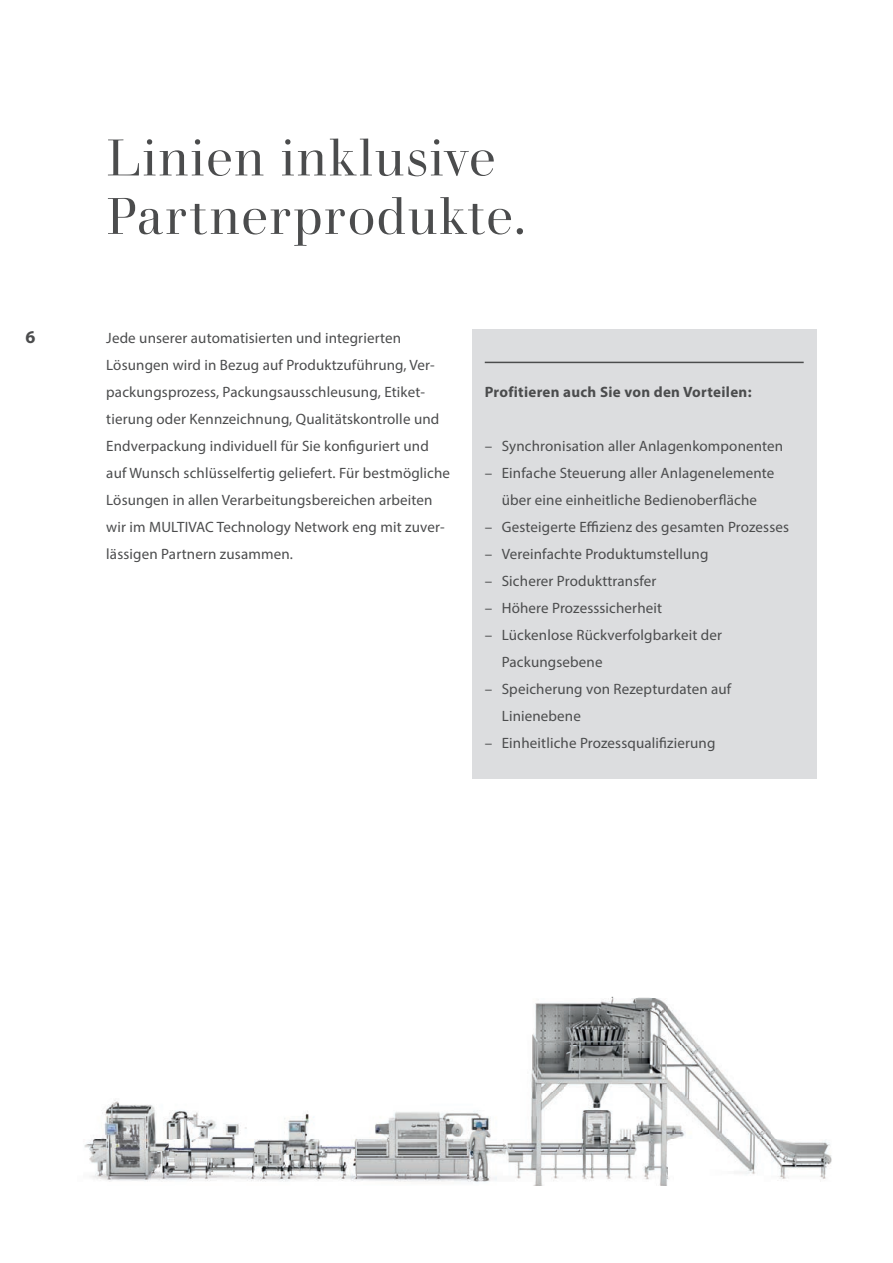
<style>
.page{position:relative;width:893px;height:1263px;background:#fff}
.page>*{position:absolute;margin:0;border:0;box-sizing:border-box;transform-origin:0 0}
.t1{font:51px/58.5px "Walbaum Display";letter-spacing:.05em;color:#4b4c4d}
.t2{font:700 18px "Myriad Pro";color:#4b4c4d}
.t3{font:15px/27px "Myriad Pro";letter-spacing:.01em;color:#4b4c4d}
.t4{font:700 15px "Myriad Pro";letter-spacing:.02em;color:#4b4c4d}
</style>
<div class="page">
<img style="left:84px;top:996px;width:748px;height:190px">
<div style="left:472px;top:329px;width:344px;height:450px;background:#dcdddf"></div>
<hr style="left:485px;top:362px;width:319px;height:1px;background:#4b4c4d">
<p class="t2" style="left:26px;top:325px;width:11px">6</p>
<h1 class="t1" style="left:106px;top:129px;width:421px">Linien inklusive<br>Partnerprodukte.</h1>
<p class="t3" style="left:106px;top:324px;width:345px">Jede unserer automatisierten und integrierten Lösungen wird in Bezug auf Produktzuführung, Ver&shy;packungsprozess, Packungsausschleusung, Etiket&shy;tierung oder Kennzeichnung, Qualitätskontrolle und Endverpackung individuell für Sie konfiguriert und auf Wunsch schlüsselfertig geliefert. Für bestmögliche Lösungen in allen Verarbeitungsbereichen arbeiten wir im MULTIVAC Technology Network eng mit zuver&shy;lässigen Partnern zusammen.</p>
<p class="t4" style="left:485px;top:382px;width:268px">Profitieren auch Sie von den Vorteilen:</p>
<p class="t3" style="left:485px;top:432px;width:300px">– Synchronisation aller Anlagenkomponenten</p>
<p class="t3" style="left:485px;top:459px;width:291px;text-align:center">– Einfache Steuerung aller Anlagenelemente über eine einheitliche Bedienoberfläche</p>
<p class="t3" style="left:485px;top:513px;width:306px">– Gesteigerte Effizienz des gesamten Prozesses</p>
<p class="t3" style="left:485px;top:540px;width:225px">– Vereinfachte Produktumstellung</p>
<p class="t3" style="left:485px;top:567px;width:173px">– Sicherer Produkttransfer</p>
<p class="t3" style="left:485px;top:594px;width:179px">– Höhere Prozesssicherheit</p>
<p class="t3" style="left:502px;top:621px;width:222px;text-indent:-17px">– Lückenlose Rückverfolgbarkeit der<br>Packungsebene</p>
<p class="t3" style="left:502px;top:675px;width:231px;text-indent:-17px">– Speicherung von Rezepturdaten auf<br>Linienebene</p>
<p class="t3" style="left:485px;top:729px;width:232px">– Einheitliche Prozessqualifizierung</p>
</div>
